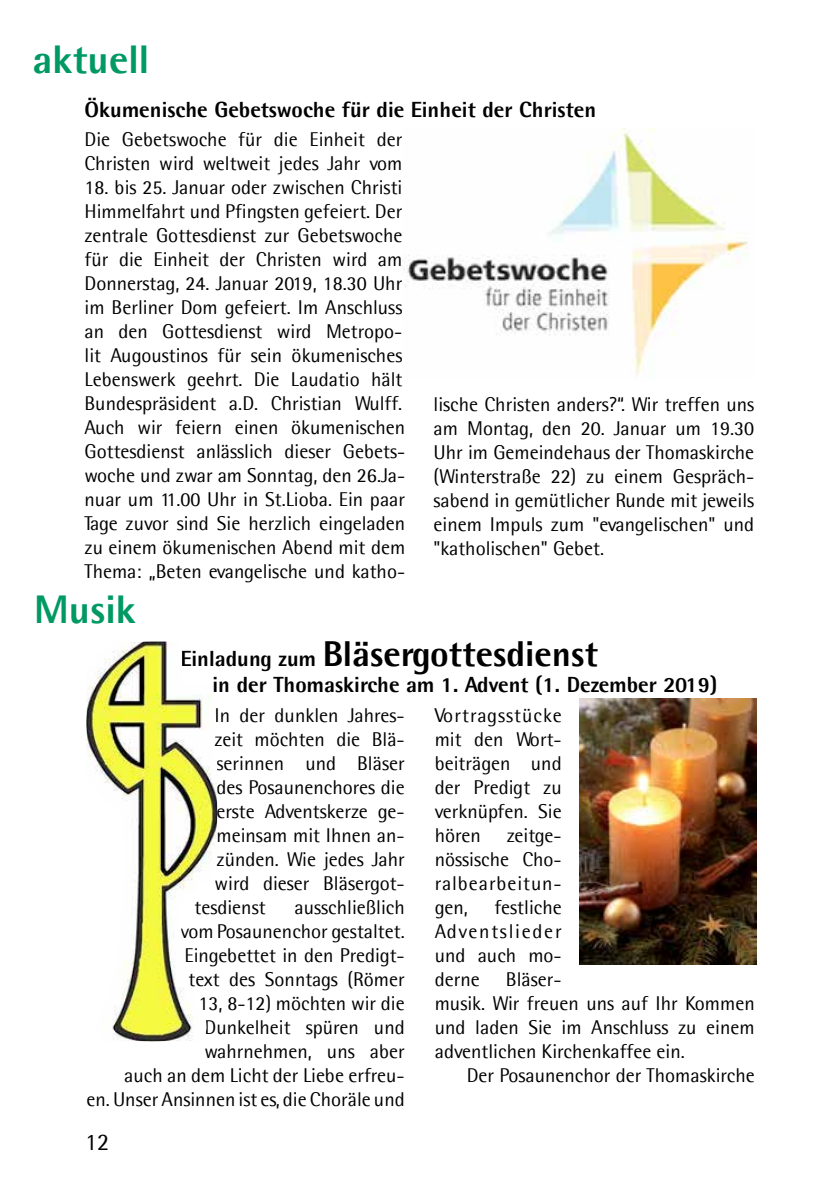
<style>
.page{position:relative;width:840px;height:1191px;background:#fff}
.page>*{position:absolute;margin:0;border:0;box-sizing:border-box;transform-origin:0 0}
.t1{font:700 40px "Agfa Rotis Semisans Ex";color:#009964}
.t2{font:700 36px "Agfa Rotis Semisans Ex";color:#000}
.t3{font:24px "Agfa Rotis Semisans";color:#000}
.t4{font:700 22px "Agfa Rotis Semisans Ex";color:#000}
.t5{font:20px/24px "Agfa Rotis Semisans";color:#000;text-align:justify}
.s1{font-size:22px}
</style>
<div class="page">
<img style="left:86px;top:641px;width:131px;height:400px">
<img style="left:579px;top:698px;width:177px;height:267px">
<img style="left:402px;top:129px;width:346px;height:247px">
<h1 class="t1" style="left:33px;top:35px;width:118px">aktuell</h1>
<p class="t4" style="left:84px;top:96px;width:513px">Ökumenische Gebetswoche für die Einheit der Christen</p>
<p class="t5" style="left:84px;top:127px;width:319px">Die Gebetswoche für die Einheit der<br>Christen wird weltweit jedes Jahr vom</p>
<p class="t5" style="left:84px;top:175px;width:322px;text-align:left">18. bis 25. Januar oder zwischen Christi Himmelfahrt und Pfingsten gefeiert. Der zentrale Gottesdienst zur Gebetswoche für die Einheit der Christen wird am Donnerstag, 24. Januar 2019, 18.30 Uhr im Berliner Dom gefeiert. Im Anschluss an den Gottesdienst wird Metropo&shy;lit Augoustinos für sein ökumenisches Lebenswerk geehrt. Die Laudatio hält Bundespräsident a.D. Christian Wulff.<br>Auch wir feiern einen ökumenischen Gottesdienst anlässlich dieser Gebets&shy;woche und zwar am Sonntag, den 26.Ja&shy;nuar um 11.00 Uhr in St.Lioba. Ein paar Tage zuvor sind Sie herzlich eingeladen zu einem ökumenischen Abend mit dem Thema: „Beten evangelische und katho-</p>
<p class="t5" style="left:433px;top:392px;width:322px">lische Christen anders?“. Wir treffen uns am Montag, den 20. Januar um 19.30<br>Uhr im Gemeindehaus der Thomaskirche (Winterstraße 22) zu einem Gespräch&shy;sabend in gemütlicher Runde mit jeweils einem Impuls zum "evangelischen" und "katholischen" Gebet.</p>
<h1 class="t1" style="left:34px;top:585px;width:103px">Musik</h1>
<h2 class="t2" style="left:180px;top:632px;width:419px"><span class="s1">Einladung zum</span> Bläsergottesdienst</h2>
<p class="t4" style="left:212px;top:671px;width:506px">in der Thomaskirche am 1. Advent (1. Dezember 2019)</p>
<p class="t5" style="left:214px;top:703px;width:191px">In der dunklen Jahres-</p>
<p class="t5" style="left:214px;top:727px;width:191px">zeit möchten die Blä-</p>
<p class="t5" style="left:216px;top:751px;width:189px">serinnen und Bläser</p>
<p class="t5" style="left:216px;top:775px;width:189px">des Posaunenchores die</p>
<p class="t5" style="left:216px;top:799px;width:189px">erste Adventskerze ge-</p>
<p class="t5" style="left:216px;top:823px;width:189px">meinsam mit Ihnen an-</p>
<p class="t5" style="left:216px;top:847px;width:190px">zünden. Wie jedes Jahr</p>
<p class="t5" style="left:214px;top:871px;width:192px">wird dieser Bläsergot-</p>
<p class="t5" style="left:194px;top:895px;width:72px">tesdienst</p>
<p class="t5" style="left:434px;top:703px;width:128px">Vortragsstücke mit den Wort&shy;beiträgen und der Predigt zu verknüpfen. Sie hören</p>
<p class="t5" style="left:434px;top:823px;width:128px;text-indent:72px">zeitge&shy;nössische Cho&shy;ralbearbeitun&shy;gen,</p>
<p class="t5" style="left:86px;top:895px;width:320px;text-align:right">ausschließlich<br>vom Posaunenchor gestaltet.<br>Eingebettet in den Predigt-<br>text des Sonntags (Römer<br>13, 8-12) möchten wir die<br>Dunkelheit spüren und<br>wahrnehmen, uns aber<br>auch an dem Licht der Liebe erfreu-<br>en. Unser Ansinnen ist es, die Choräle und</p>
<p class="t5" style="left:434px;top:895px;width:128px;text-indent:60px">festliche Adventslieder und auch mo&shy;derne</p>
<p class="t5" style="left:434px;top:967px;width:321px;text-align:left;text-indent:71px">Bläser-<br>musik. Wir freuen uns auf Ihr Kommen und laden Sie im Anschluss zu einem adventlichen Kirchenkaffee ein.</p>
<p class="t5" style="left:466px;top:1063px;width:289px">Der Posaunenchor der Thomaskirche</p>
<p class="t3" style="left:85px;top:1127px;width:26px">12</p>
</div>
